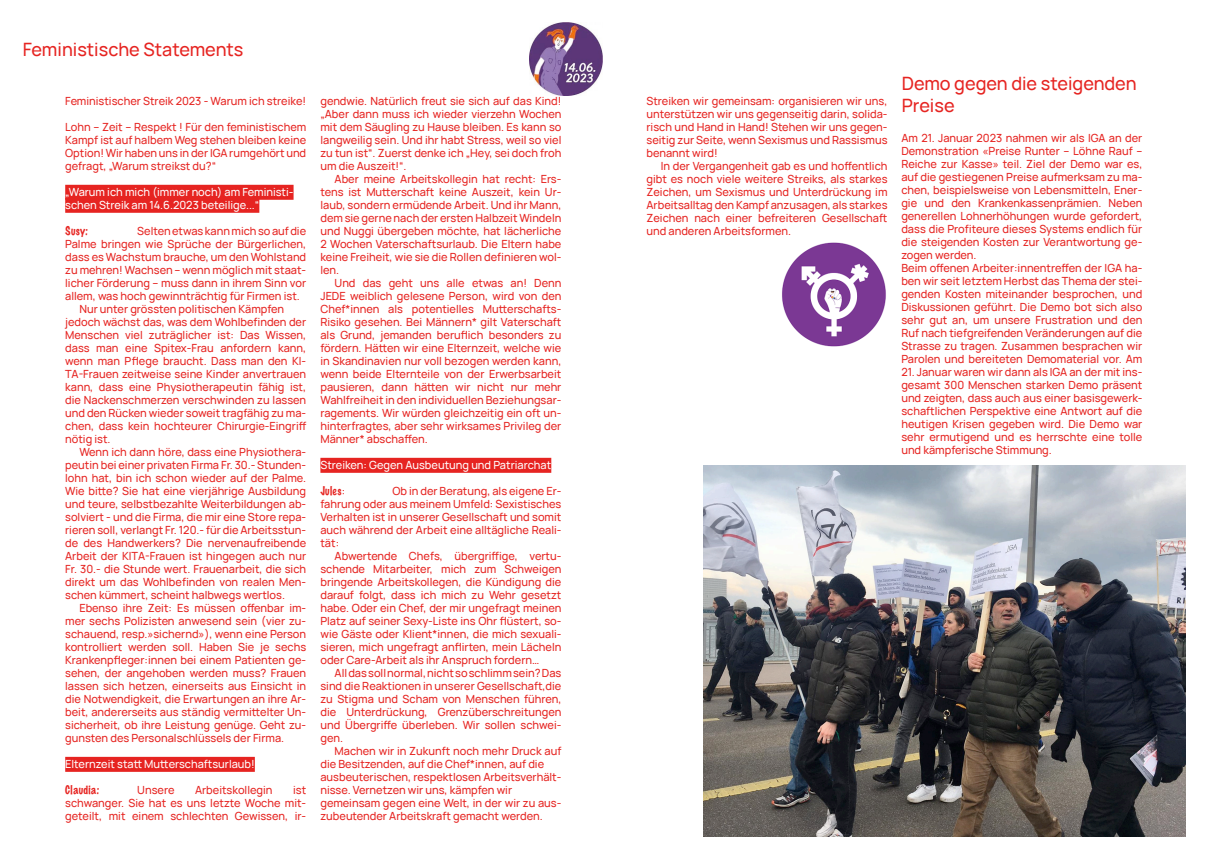
<style>
.page{position:relative;width:1208px;height:859px;background:#fff}
.page>*{position:absolute;margin:0;border:0;box-sizing:border-box;transform-origin:0 0}
.t1{font:500 18px/21.6px "Manrope";color:#e62421}
.t2{font:500 11px/13px "Manrope";color:#e62421;text-align:justify}
.t3{font:500 11px/13px "Manrope";color:#fff}
.t4{font:100 11px "Marker Felt";letter-spacing:.035em;color:#e62421}
.s1{font-family:"Manrope";font-weight:500}
</style>
<div class="page">
<div style="left:65px;top:185px;width:228px;height:15px;background:#e62421"></div>
<div style="left:65px;top:198px;width:194px;height:15px;background:#e62421"></div>
<div style="left:65px;top:757px;width:190px;height:15px;background:#e62421"></div>
<div style="left:320px;top:458px;width:231px;height:15px;background:#e62421"></div>
<img style="left:703px;top:465px;width:482px;height:371px">
<img style="left:529px;top:23px;width:73px;height:72px">
<img style="left:782px;top:242px;width:104px;height:105px">
<h1 class="t1" style="left:23px;top:38px;width:222px">Feministische Statements</h1>
<p class="t2" style="left:65px;top:94px;width:242px">Feministischer Streik 2023 - Warum ich streike!</p>
<p class="t2" style="left:65px;top:120px;width:242px">Lohn – Zeit – Respekt ! Für den feministischem Kampf ist auf halbem Weg stehen bleiben keine Option! Wir haben uns in der IGA rumgehört und gefragt, „Warum streikst du?“</p>
<p class="t3" style="left:65px;top:185px;width:230px">„Warum ich mich (immer noch) am Feministi&shy;schen Streik am 14.6.2023 beteilige...“</p>
<p class="t4" style="left:65px;top:222px;width:24px">Susy:</p>
<p class="t2" style="left:137px;top:224px;width:170px">Selten etwas kann mich so auf die</p>
<p class="t2" style="left:65px;top:237px;width:242px">Palme bringen wie Sprüche der Bürgerlichen,</p>
<p class="t2" style="left:65px;top:250px;width:242px">dass es Wachstum brauche, um den Wohlstand</p>
<p class="t2" style="left:65px;top:263px;width:242px">zu mehren! Wachsen – wenn möglich mit staat-</p>
<p class="t2" style="left:65px;top:276px;width:242px">licher Förderung – muss dann in ihrem Sinn vor</p>
<p class="t2" style="left:65px;top:289px;width:236px">allem, was hoch gewinnträchtig für Firmen ist.</p>
<p class="t2" style="left:79px;top:302px;width:206px">Nur unter grössten politischen Kämpfen</p>
<p class="t2" style="left:65px;top:315px;width:242px">jedoch wächst das, was dem Wohlbefinden der</p>
<p class="t2" style="left:65px;top:328px;width:242px">Menschen viel zuträglicher ist: Das Wissen,</p>
<p class="t2" style="left:65px;top:341px;width:242px">dass man eine Spitex-Frau anfordern kann,</p>
<p class="t2" style="left:65px;top:354px;width:242px">wenn man Pflege braucht. Dass man den KI-</p>
<p class="t2" style="left:65px;top:367px;width:242px">TA-Frauen zeitweise seine Kinder anvertrauen</p>
<p class="t2" style="left:65px;top:380px;width:242px">kann, dass eine Physiotherapeutin fähig ist,</p>
<p class="t2" style="left:65px;top:393px;width:242px">die Nackenschmerzen verschwinden zu lassen</p>
<p class="t2" style="left:65px;top:406px;width:242px">und den Rücken wieder soweit tragfähig zu ma-</p>
<p class="t2" style="left:65px;top:419px;width:242px">chen, dass kein hochteurer Chirurgie-Eingriff</p>
<p class="t2" style="left:65px;top:432px;width:47px">nötig ist.</p>
<p class="t2" style="left:79px;top:445px;width:228px">Wenn ich dann höre, dass eine Physiothera-</p>
<p class="t2" style="left:65px;top:458px;width:242px">peutin bei einer privaten Firma Fr. 30.- Stunden-</p>
<p class="t2" style="left:65px;top:471px;width:242px">lohn hat, bin ich schon wieder auf der Palme.</p>
<p class="t2" style="left:65px;top:484px;width:242px">Wie bitte? Sie hat eine vierjährige Ausbildung</p>
<p class="t2" style="left:65px;top:497px;width:242px">und teure, selbstbezahlte Weiterbildungen ab-</p>
<p class="t2" style="left:65px;top:510px;width:242px">solviert - und die Firma, die mir eine Store repa-</p>
<p class="t2" style="left:65px;top:523px;width:242px">rieren soll, verlangt Fr. 120.- für die Arbeitsstun-</p>
<p class="t2" style="left:65px;top:536px;width:242px">de des Handwerkers? Die nervenaufreibende</p>
<p class="t2" style="left:65px;top:549px;width:242px">Arbeit der KITA-Frauen ist hingegen auch nur</p>
<p class="t2" style="left:65px;top:562px;width:242px">Fr. 30.- die Stunde wert. Frauenarbeit, die sich</p>
<p class="t2" style="left:65px;top:575px;width:242px">direkt um das Wohlbefinden von realen Men-</p>
<p class="t2" style="left:65px;top:588px;width:221px">schen kümmert, scheint halbwegs wertlos.</p>
<p class="t2" style="left:79px;top:601px;width:228px">Ebenso ihre Zeit: Es müssen offenbar im-</p>
<p class="t2" style="left:65px;top:614px;width:242px">mer sechs Polizisten anwesend sein (vier zu-</p>
<p class="t2" style="left:65px;top:627px;width:242px">schauend, resp.»sichernd»), wenn eine Person</p>
<p class="t2" style="left:65px;top:640px;width:242px">kontrolliert werden soll. Haben Sie je sechs</p>
<p class="t2" style="left:65px;top:653px;width:242px">Krankenpfleger:innen bei einem Patienten ge-</p>
<p class="t2" style="left:65px;top:666px;width:242px">sehen, der angehoben werden muss? Frauen</p>
<p class="t2" style="left:65px;top:679px;width:242px">lassen sich hetzen, einerseits aus Einsicht in</p>
<p class="t2" style="left:65px;top:692px;width:242px">die Notwendigkeit, die Erwartungen an ihre Ar-</p>
<p class="t2" style="left:65px;top:705px;width:242px">beit, andererseits aus ständig vermittelter Un-</p>
<p class="t2" style="left:65px;top:718px;width:242px">sicherheit, ob ihre Leistung genüge. Geht zu-</p>
<p class="t2" style="left:65px;top:731px;width:220px">gunsten des Personalschlüssels der Firma.</p>
<p class="t3" style="left:65px;top:757px;width:191px">Elternzeit statt Mutterschaftsurlaub!</p>
<p class="t4" style="left:65px;top:781px;width:36px">Claudia:</p>
<p class="t2" style="left:137px;top:783px;width:39px">Unsere</p>
<p class="t2" style="left:195px;top:783px;width:79px">Arbeitskollegin</p>
<p class="t2" style="left:65px;top:783px;width:242px;text-indent:228px">ist schwanger. Sie hat es uns letzte Woche mit&shy;geteilt, mit einem schlechten Gewissen, ir-</p>
<p class="t2" style="left:320px;top:94px;width:242px">gendwie. Natürlich freut sie sich auf das Kind! „Aber dann muss ich wieder vierzehn Wochen mit dem Säugling zu Hause bleiben. Es kann so langweilig sein. Und ihr habt Stress, weil so viel zu tun ist“. Zuerst denke ich „Hey, sei doch froh um die Auszeit!“.</p>
<p class="t2" style="left:320px;top:172px;width:242px;text-indent:14px">Aber meine Arbeitskollegin hat recht: Ers&shy;tens ist Mutterschaft keine Auszeit, kein Ur&shy;laub, sondern ermüdende Arbeit. Und ihr Mann, dem sie gerne nach der ersten Halbzeit Windeln und Nuggi übergeben möchte, hat lächerliche 2 Wochen Vaterschaftsurlaub. Die Eltern habe keine Freiheit, wie sie die Rollen definieren wol&shy;len.</p>
<p class="t2" style="left:320px;top:276px;width:242px;text-indent:14px">Und das geht uns alle etwas an! Denn JEDE weiblich gelesene Person, wird von den Chef*innen als potentielles Mutterschafts-Risiko gesehen. Bei Männern* gilt Vaterschaft als Grund, jemanden beruflich besonders zu fördern. Hätten wir eine Elternzeit, welche wie in Skandinavien nur voll bezogen werden kann, wenn beide Elternteile von der Erwerbsarbeit pausieren, dann hätten wir nicht nur mehr Wahlfreiheit in den individuellen Beziehungsar&shy;ragements. Wir würden gleichzeitig ein oft un&shy;hinterfragtes, aber sehr wirksames Privileg der Männer* abschaffen.</p>
<p class="t3" style="left:320px;top:458px;width:232px">Streiken: Gegen Ausbeutung und Patriarchat</p>
<p class="t4" style="left:320px;top:482px;width:26px">Jules<span class="s1">:</span></p>
<p class="t2" style="left:320px;top:484px;width:242px;text-indent:72px">Ob in der Beratung, als eigene Er&shy;fahrung oder aus meinem Umfeld: Sexistisches Verhalten ist in unserer Gesellschaft und somit auch während der Arbeit eine alltägliche Reali&shy;tät:</p>
<p class="t2" style="left:320px;top:549px;width:242px;text-indent:14px">Abwertende Chefs, übergriffige, vertu&shy;schende Mitarbeiter, mich zum Schweigen bringende Arbeitskollegen, die Kündigung die darauf folgt, dass ich mich zu Wehr gesetzt habe. Oder ein Chef, der mir ungefragt meinen Platz auf seiner Sexy-Liste ins Ohr flüstert, so&shy;wie Gäste oder Klient*innen, die mich sexuali&shy;sieren, mich ungefragt anflirten, mein Lächeln oder Care-Arbeit als ihr Anspruch fordern…</p>
<p class="t2" style="left:320px;top:666px;width:242px;text-indent:14px">All das soll normal, nicht so schlimm sein? Das sind die Reaktionen in unserer Gesellschaft,die zu Stigma und Scham von Menschen führen, die Unterdrückung, Grenzüberschreitungen und Übergriffe überleben. Wir sollen schwei&shy;gen.</p>
<p class="t2" style="left:320px;top:744px;width:242px;text-align:left;text-indent:14px">Machen wir in Zukunft noch mehr Druck auf die Besitzenden, auf die Chef*innen, auf die ausbeuterischen, respektlosen Arbeitsverhält&shy;nisse. Vernetzen wir uns, kämpfen wir gemeinsam gegen eine Welt, in der wir zu aus&shy;zubeutender Arbeitskraft gemacht werden.</p>
<p class="t2" style="left:646px;top:94px;width:242px">Streiken wir gemeinsam: organisieren wir uns, unterstützen wir uns gegenseitig darin, solida&shy;risch und Hand in Hand! Stehen wir uns gegen&shy;seitig zur Seite, wenn Sexismus und Rassismus benannt wird!</p>
<p class="t2" style="left:646px;top:159px;width:242px;text-indent:14px">In der Vergangenheit gab es und hoffentlich gibt es noch viele weitere Streiks, als starkes Zeichen, um Sexismus und Unterdrückung im Arbeitsalltag den Kampf anzusagen, als starkes Zeichen nach einer befreiteren Gesellschaft und anderen Arbeitsformen.</p>
<h1 class="t1" style="left:901px;top:72px;width:236px">Demo gegen die steigenden<br>Preise</h1>
<p class="t2" style="left:901px;top:131px;width:242px;text-align:left">Am 21. Januar 2023 nahmen wir als IGA an der Demonstration «Preise Runter – Löhne Rauf – Reiche zur Kasse» teil. Ziel der Demo war es, auf die gestiegenen Preise aufmerksam zu ma&shy;chen, beispielsweise von Lebensmitteln, Ener&shy;gie und den Krankenkassenprämien. Neben generellen Lohnerhöhungen wurde gefordert, dass die Profiteure dieses Systems endlich für die steigenden Kosten zur Verantwortung ge&shy;zogen werden.<br>Beim offenen Arbeiter:innentreffen der IGA ha&shy;ben wir seit letztem Herbst das Thema der stei&shy;genden Kosten miteinander besprochen, und Diskussionen geführt. Die Demo bot sich also sehr gut an, um unsere Frustration und den Ruf nach tiefgreifenden Veränderungen auf die Strasse zu tragen. Zusammen besprachen wir Parolen und bereiteten Demomaterial vor. Am</p>
<p class="t2" style="left:901px;top:365px;width:242px">21. Januar waren wir dann als IGA an der mit ins&shy;gesamt 300 Menschen starken Demo präsent und zeigten, dass auch aus einer basisgewerk&shy;schaftlichen Perspektive eine Antwort auf die heutigen Krisen gegeben wird. Die Demo war sehr ermutigend und es herrschte eine tolle und kämpferische Stimmung.</p>
</div>
